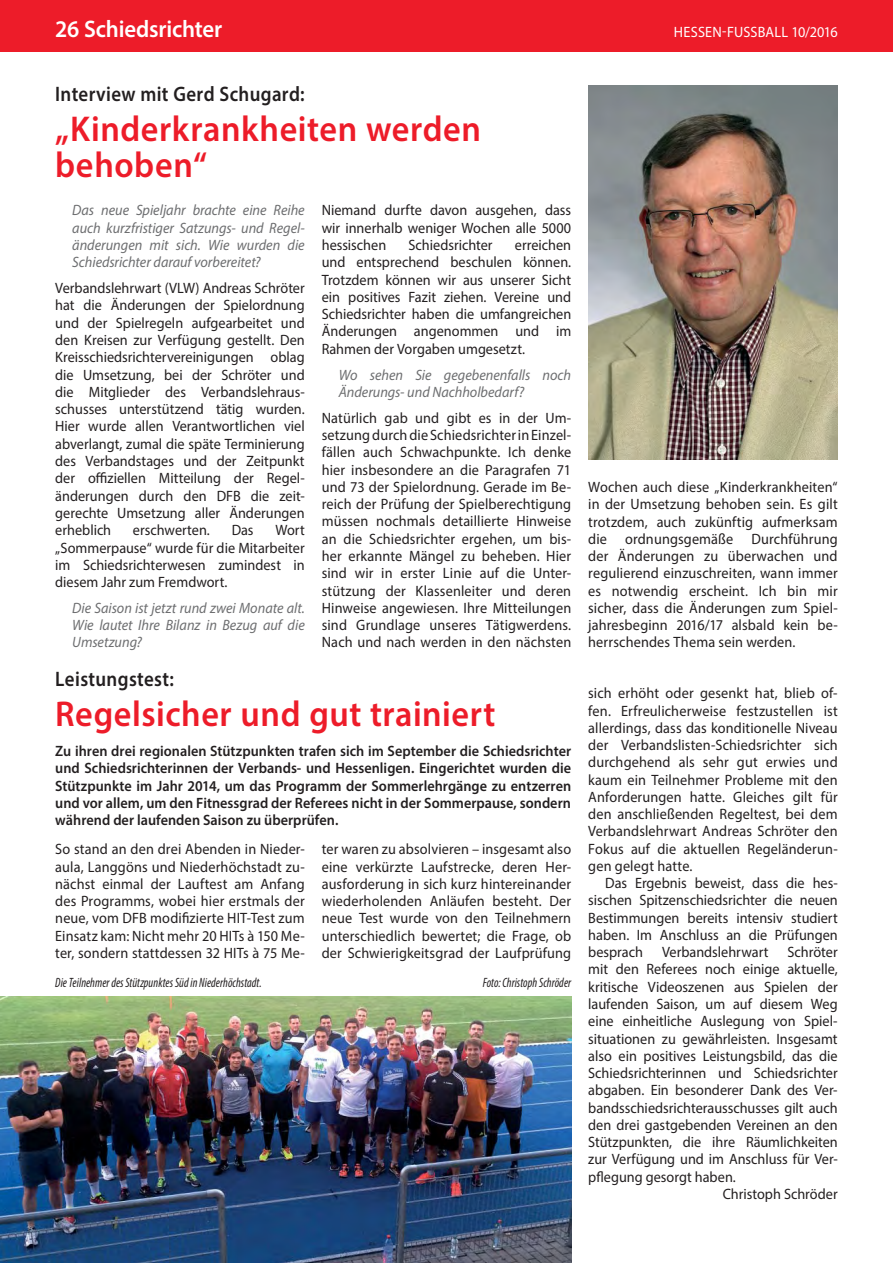
<style>
.page{position:relative;width:893px;height:1263px;background:#fff}
.page>*{position:absolute;margin:0;border:0;box-sizing:border-box;transform-origin:0 0}
.t1{font:600 36px/36px "Myriad Pro";letter-spacing:.015em;color:#ed1c29;scale:.95 1}
.t2{font:600 24px "Myriad Pro";letter-spacing:-.01em;color:#fff;scale:.95 1}
.t3{font:600 21px "Myriad Pro";letter-spacing:.02em;color:#231f20;scale:.9 1}
.t4{font:15px/17.2px "Myriad Pro";color:#231f20;text-align:justify;scale:.95 1}
.t5{font:600 15px/17.2px "Myriad Pro";color:#231f20;text-align:justify;scale:.95 1}
.t6{font:italic 15px/17.2px "Myriad Pro";color:#6d6e70;text-align:justify;scale:.95 1}
.t7{font:15px "Myriad Pro";letter-spacing:.01em;color:#fff;scale:.95 1}
.t8{font:italic condensed 13.5px "Myriad Pro";letter-spacing:.005em;color:#231f20;scale:.9 1}
</style>
<div class="page">
<div style="left:0;top:0;width:893px;height:51px;background:#ed1c29"></div>
<img style="left:588px;top:85px;width:250px;height:374px">
<img style="left:0;top:996px;width:571px;height:267px">
<h2 class="t2" style="left:55px;top:20px;width:177px">26 Schiedsrichter</h2>
<p class="t7" style="left:674px;top:26px;width:174px">HESSEN-FUSSBALL 10/2016</p>
<h3 class="t3" style="left:55px;top:86px;width:279px">Interview mit Gerd Schugard:</h3>
<h1 class="t1" style="left:55px;top:115px;width:450px">„Kinderkrankheiten werden behoben“</h1>
<p class="t6" style="left:72px;top:203px;width:246px">Das neue Spieljahr brachte eine Reihe auch kurzfristiger Satzungs- und Regel&shy;änderungen mit sich. Wie wurden die Schiedsrichter darauf vorbereitet?</p>
<p class="t4" style="left:55px;top:281px;width:264px">Verbandslehrwart (VLW) Andreas Schröter hat die Änderungen der Spielordnung und der Spielregeln aufgearbeitet und den Kreisen zur Verfügung gestellt. Den Kreisschiedsrichtervereini gungen oblag die Umsetzung, bei der Schröter und die Mitglieder des Verbandslehraus&shy;schusses unterstützend tä tig wurden.<br>Hier wurde allen Verantwortlichen viel abverlangt, zumal die späte Terminierung des Verbandstages und der Zeitpunkt der offiziellen Mitteilung der Regel&shy;änderungen durch den DFB die zeit&shy;gerechte Umsetzung aller Änderungen erheblich</p>
<p class="t4" style="left:322px;top:203px;width:264px">Niemand durfte davon ausgehen, dass wir innerhalb weniger Wochen alle 5000 hessischen</p>
<p class="t4" style="left:322px;top:238px;width:264px;text-indent:193px">erreichen und entsprechend beschulen können.<br>Trotzdem können wir aus unserer Sicht ein positives Fazit ziehen. Vereine und Schiedsrichter haben die umfangreichen Änderungen angenommen und im Rahmen der Vorgaben umgesetzt.</p>
<p class="t6" style="left:339px;top:367px;width:246px">Wo sehen Sie gegebenenfalls noch<br>Änderungs- und Nachholbedarf?</p>
<p class="t4" style="left:322px;top:410px;width:264px">Natürlich gab und gibt es in der Um&shy;setzung durch die Schiedsrichter in Einzel&shy;fällen auch Schwachpunkte. Ich denke hier insbesondere an die Paragrafen 71 und 73 der Spielordnung. Gerade im Be&shy;reich der Prüfung der Spielberechtigung müssen nochmals detaillierte Hinweise an die Schiedsrichter ergehen, um bis&shy;her erkannte Mängel zu beheben. Hier sind wir in erster Linie auf die Unter&shy;stützung der Klassenleiter und deren Hinweise angewiesen. Ihre Mitteilungen sind Grundlage unseres Tätigwerdens.<br>Nach und nach werden in den nächsten</p>
<p class="t4" style="left:409px;top:238px;width:90px">Schiedsrichter</p>
<p class="t4" style="left:133px;top:523px;width:82px">erschwerten.</p>
<p class="t4" style="left:232px;top:523px;width:25px">Das</p>
<p class="t4" style="left:55px;top:523px;width:264px;text-indent:220px">Wort „Sommerpause“ wurde für die Mitarbeiter im Schiedsrichterwesen zumindest in diesem Jahr zum Fremdwort.</p>
<p class="t6" style="left:72px;top:601px;width:246px">Die Saison ist jetzt rund zwei Monate alt.<br>Wie lautet Ihre Bilanz in Bezug auf die Umsetzung?</p>
<h3 class="t3" style="left:55px;top:671px;width:133px">Leistungstest:</h3>
<h1 class="t1" style="left:55px;top:700px;width:465px">Regelsicher und gut trainiert</h1>
<p class="t5" style="left:55px;top:744px;width:545px">Zu ihren drei regionalen Stützpunkten trafen sich im September die Schiedsrichter und Schiedsrichterinnen der Verbands- und Hessenligen. Eingerichtet wurden die Stützpunkte im Jahr 2014, um das Programm der Sommerlehrgänge zu entzerren und vor allem, um den Fitnessgrad der Referees nicht in der Sommerpause, sondern während der laufenden Saison zu überprüfen.</p>
<p class="t4" style="left:55px;top:842px;width:264px">So stand an den drei Abenden in Nieder&shy;aula, Langgöns und Niederhöchstadt zu&shy;nächst einmal der Lauftest am Anfang des Programms, wobei hier erstmals der neue, vom DFB modifizierte HIT-Test zum Einsatz kam: Nicht mehr 20 HITs à 150 Me&shy;ter, sondern stattdessen 32 HITs à 75 Me-</p>
<p class="t4" style="left:322px;top:842px;width:264px">ter waren zu absolvieren – insgesamt also eine verkürzte Laufstrecke, deren Her&shy;ausforderung in sich kurz hintereinander wiederholenden Anläufen besteht. Der neue Test wurde von den Teilnehmern unterschiedlich bewertet; die Frage, ob der Schwierigkeitsgrad der Laufprüfung</p>
<p class="t8" style="left:55px;top:977px;width:231px">Die Teilnehmer des Stützpunktes Süd in Niederhöchstadt.</p>
<p class="t8" style="left:483px;top:977px;width:100px">Foto: Christoph Schröder</p>
<p class="t4" style="left:588px;top:480px;width:264px">Wochen auch diese „Kinderkrankheiten“ in der Umsetzung behoben sein. Es gilt trotzdem, auch zukünftig aufmerksam die ordnungsgemäße Durchführung der Änderungen zu überwachen und regulierend einzuschreiten, wann immer es notwendig erscheint. Ich bin mir sicher, dass die Änderungen zum Spiel&shy;jahresbeginn 2016/17 alsbald kein be&shy;herrschendes Thema sein werden.</p>
<p class="t4" style="left:588px;top:686px;width:264px">sich erhöht oder gesenkt hat, blieb of&shy;fen. Erfreulicherweise festzustellen ist allerdings, dass das konditionelle Niveau der Verbandslisten-Schiedsrichter sich durchgehend als sehr gut erwies und kaum ein Teilnehmer Probleme mit den Anforderungen hatte. Gleiches gilt für den anschließenden Regeltest, bei dem Verbandslehrwart Andreas Schröter den Fokus auf die aktuellen Regeländerun&shy;gen gelegt hatte.</p>
<p class="t4" style="left:588px;top:876px;width:264px;text-indent:17px">Das Ergebnis beweist, dass die hes&shy;sischen Spitzenschiedsrichter die neuen Bestimmungen bereits intensiv studiert haben. Im Anschluss an die Prüfungen besprach</p>
<p class="t4" style="left:662px;top:945px;width:114px">Verbandslehrwart</p>
<p class="t4" style="left:787px;top:945px;width:54px">Schröter</p>
<p class="t4" style="left:588px;top:962px;width:264px">mit den Referees noch einige aktuelle,</p>
<p class="t4" style="left:588px;top:980px;width:264px">kritische Videoszenen aus Spielen der</p>
<p class="t4" style="left:588px;top:997px;width:264px">laufenden Saison, um auf diesem Weg</p>
<p class="t4" style="left:588px;top:1014px;width:264px">eine einheitliche Auslegung von Spiel-</p>
<p class="t4" style="left:588px;top:1031px;width:264px">situationen zu gewährleisten. Insgesamt</p>
<p class="t4" style="left:588px;top:1049px;width:264px">also ein positives Leistungsbild, das die</p>
<p class="t4" style="left:588px;top:1066px;width:264px">Schiedsrichterinnen und Schiedsrichter</p>
<p class="t4" style="left:588px;top:1083px;width:264px">abgaben. Ein besonderer Dank des Ver-</p>
<p class="t4" style="left:588px;top:1100px;width:264px">bandsschiedsrichterausschusses gilt auch</p>
<p class="t4" style="left:588px;top:1118px;width:264px">den drei gastgebenden Vereinen an den</p>
<p class="t4" style="left:588px;top:1135px;width:264px">Stützpunkten, die ihre Räumlichkeiten</p>
<p class="t4" style="left:588px;top:1152px;width:264px">zur Verfügung und im Anschluss für Ver-</p>
<p class="t4" style="left:588px;top:1169px;width:157px">pflegung gesorgt haben.</p>
<p class="t4" style="left:723px;top:1187px;width:123px">Christoph Schröder</p>
</div>
